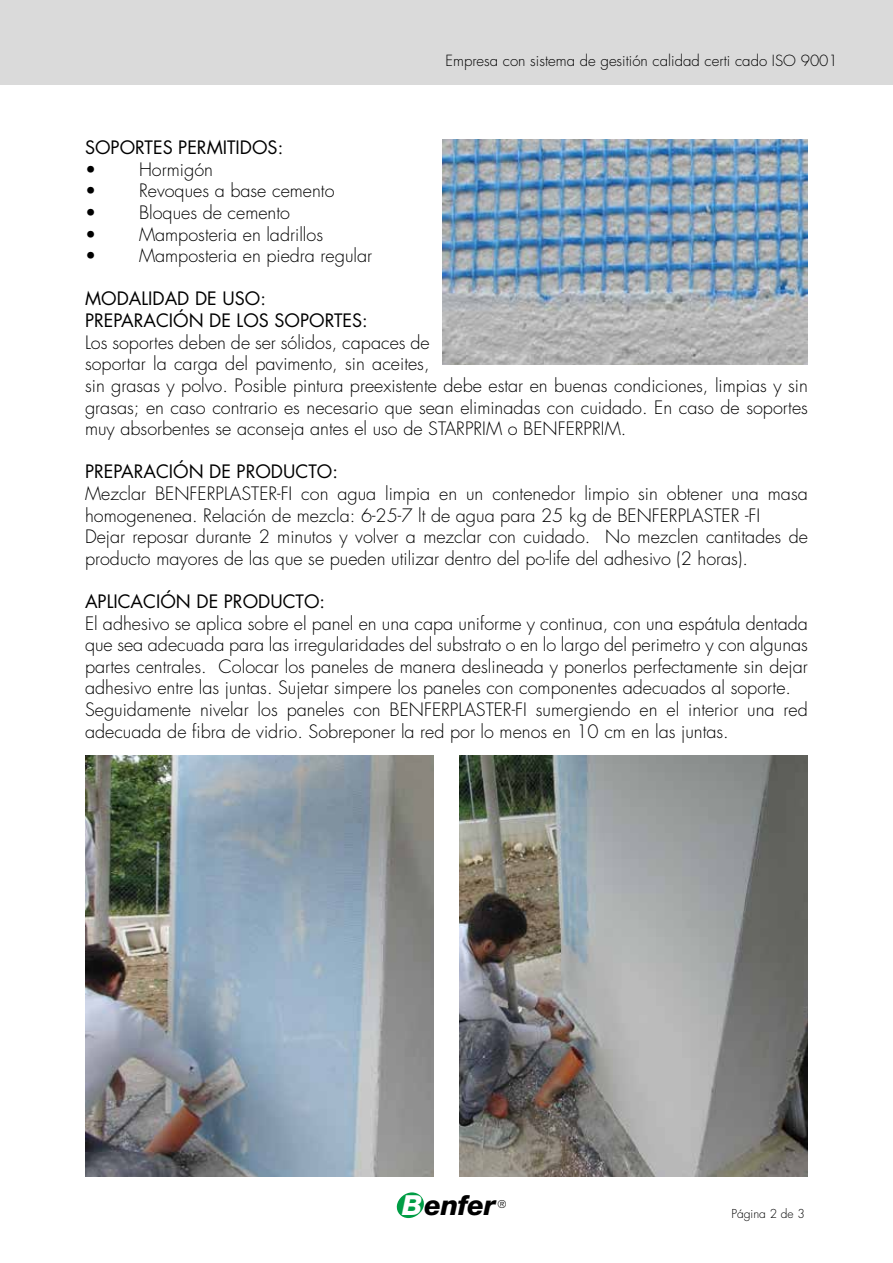
<style>
.page{position:relative;width:893px;height:1263px;background:#fff}
.page>*{position:absolute;margin:0;border:0;box-sizing:border-box;transform-origin:0 0}
.t1{font:italic 800 27.6px "Helvetica Neue";letter-spacing:-.02em;color:#000}
.t2{font:300 18px/21.6px "Futura";color:#000}
.t3{font:18px/21.6px "Futura CE";color:#000}
.t4{font:300 15px "Futura";color:#000}
.t5{font:300 12px "Futura";color:#000}
.t6{font:300 10.5px "Futura";color:#000}
.s1{color:#fff}
</style>
<div class="page">
<div style="left:0;top:0;width:893px;height:85px;background:#dadada"></div>
<svg style="left:396px;top:1192px;width:28px;height:26px"></svg>
<img style="left:85px;top:756px;width:349px;height:421px">
<img style="left:459px;top:756px;width:349px;height:421px">
<img style="left:442px;top:139px;width:365px;height:226px">
<p class="t4" style="left:446px;top:51px;width:394px">Empresa con sistema de gesitión calidad certi cado ISO 9001</p>
<p class="t3" style="left:85px;top:137px;width:200px">SOPORTES PERMITIDOS:</p>
<p class="t2" style="left:85px;top:159px;width:130px">• Hormigón</p>
<p class="t2" style="left:85px;top:181px;width:251px">• Revoques a base cemento</p>
<p class="t2" style="left:85px;top:202px;width:206px">• Bloques de cemento</p>
<p class="t2" style="left:85px;top:224px;width:240px">• Mamposteria en ladrillos</p>
<p class="t2" style="left:85px;top:245px;width:289px">• Mamposteria en piedra regular</p>
<p class="t3" style="left:85px;top:288px;width:284px">MODALIDAD DE USO:<br>PREPARACIÓN DE LOS SOPORTES:</p>
<p class="t2" style="left:85px;top:332px;width:724px">Los soportes deben de ser sólidos, capaces de<br>soportar la carga del pavimento, sin aceites,<br>sin grasas y polvo. Posible pintura preexistente debe estar en buenas condiciones, limpias y sin grasas; en caso contrario es necesario que sean eliminadas con cuidado. En caso de soportes muy absorbentes se aconseja antes el uso de STARPRIM o BENFERPRIM.</p>
<p class="t3" style="left:85px;top:461px;width:254px">PREPARACIÓN DE PRODUCTO:</p>
<p class="t2" style="left:85px;top:483px;width:724px">Mezclar BENFERPLASTER-FI con agua limpia en un contenedor limpio sin obtener una masa homogenenea. Relación de mezcla: 6-25-7 lt de agua para 25 kg de BENFERPLASTER -FI<br>Dejar reposar durante 2 minutos y volver a mezclar con cuidado. No mezclen cantitades de producto mayores de las que se pueden utilizar dentro del po-life del adhesivo (2 horas).</p>
<p class="t3" style="left:85px;top:591px;width:242px">APLICACIÓN DE PRODUCTO:</p>
<p class="t2" style="left:85px;top:613px;width:724px">El adhesivo se aplica sobre el panel en una capa uniforme y continua, con una espátula dentada que sea adecuada para las irregularidades del substrato o en lo largo del perimetro y con algunas partes centrales. Colocar los paneles de manera deslineada y ponerlos perfectamente sin dejar adhesivo entre las juntas. Sujetar simpere los paneles con componentes adecuados al soporte.<br>Seguidamente nivelar los paneles con BENFERPLASTER-FI sumergiendo en el interior una red adecuada de fibra de vidrio. Sobreponer la red por lo menos en 10 cm en las juntas.</p>
<h1 class="t1" style="left:402px;top:1189px;width:95px"><span class="s1">B</span>enfer</h1>
<p class="t6" style="left:498px;top:1198px;width:10px">®</p>
<p class="t5" style="left:731px;top:1206px;width:75px">Página 2 de 3</p>
</div>
